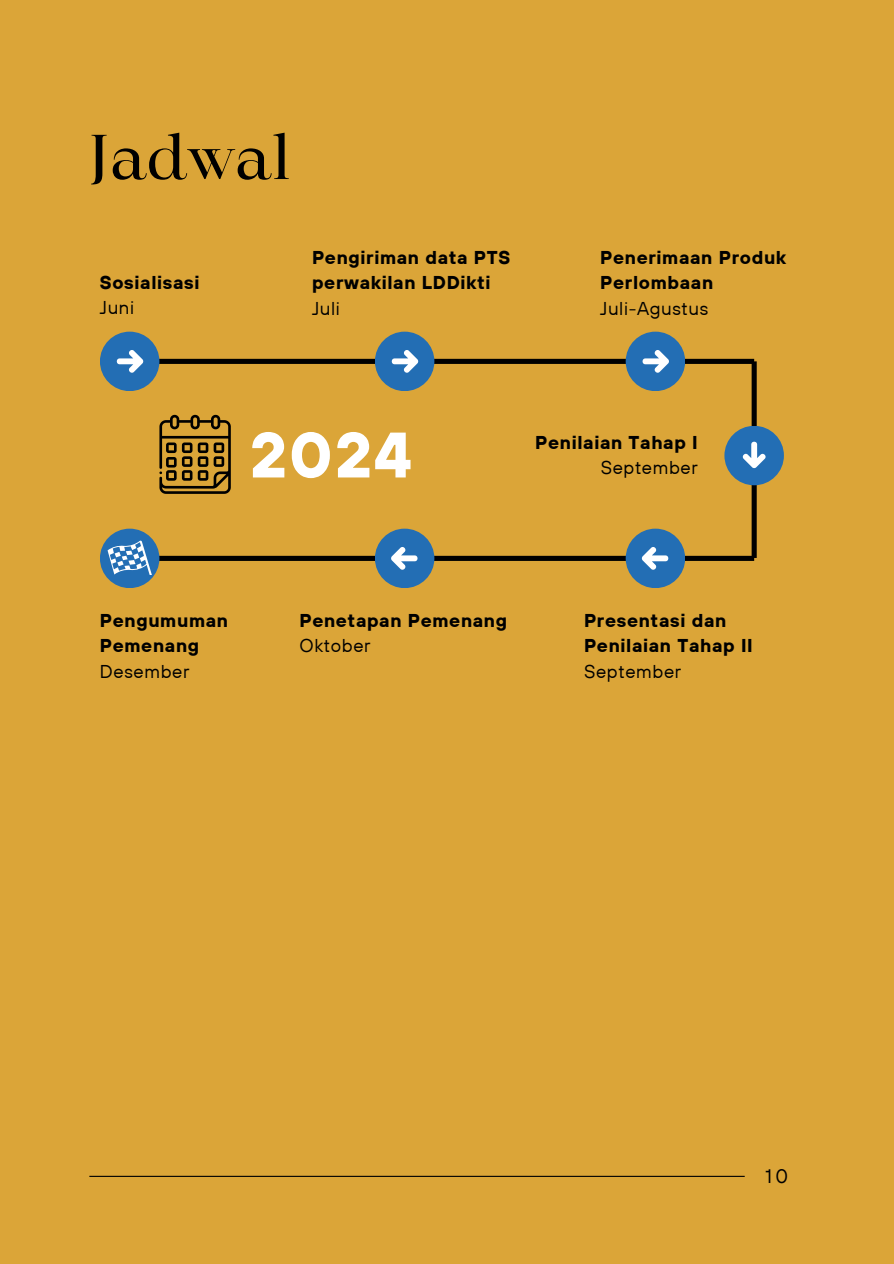
<style>
.page{position:relative;width:894px;height:1264px;background:#fff}
.page>*{position:absolute;margin:0;border:0;box-sizing:border-box;transform-origin:0 0}
.t1{font:700 64.05px "TT Hoves";color:#fff}
.t2{font:60.6px "Maharlika";color:#000}
.t3{font:19.5px "TT Hoves";color:#000}
.t4{font:700 18.6px/25.5px "TT Hoves";letter-spacing:.035em;color:#000}
.t5{font:18.6px "TT Hoves";letter-spacing:.035em;color:#000}
</style>
<div class="page">
<div style="left:0;top:0;width:893px;height:1263px;background:#dba538"></div>
<hr style="left:89px;top:1175px;width:655px;height:1px;background:#000">
<div style="left:130px;top:359px;width:624px;height:5px;background:#000"></div>
<div style="left:751px;top:361px;width:5px;height:197px;background:#000"></div>
<div style="left:130px;top:556px;width:624px;height:5px;background:#000"></div>
<div style="left:100px;top:331px;width:59px;height:60px;background:#236eb4;border-radius:50%"></div>
<div style="left:625px;top:331px;width:60px;height:60px;background:#236eb4;border-radius:50%"></div>
<div style="left:724px;top:426px;width:59px;height:59px;background:#236eb4;border-radius:50%"></div>
<div style="left:625px;top:528px;width:60px;height:60px;background:#236eb4;border-radius:50%"></div>
<div style="left:375px;top:528px;width:59px;height:60px;background:#236eb4;border-radius:50%"></div>
<div style="left:100px;top:528px;width:59px;height:60px;background:#236eb4;border-radius:50%"></div>
<div style="left:375px;top:331px;width:59px;height:60px;background:#236eb4;border-radius:50%"></div>
<svg style="left:159px;top:415px;width:72px;height:79px"></svg>
<svg style="left:116px;top:350px;width:27px;height:23px"></svg>
<svg style="left:391px;top:350px;width:27px;height:23px"></svg>
<svg style="left:391px;top:547px;width:27px;height:23px"></svg>
<svg style="left:642px;top:350px;width:27px;height:23px"></svg>
<svg style="left:742px;top:441px;width:24px;height:27px"></svg>
<svg style="left:641px;top:547px;width:28px;height:23px"></svg>
<svg style="left:107px;top:540px;width:45px;height:35px"></svg>
<p class="t2" style="left:89px;top:133px;width:201px">Jadwal</p>
<p class="t4" style="left:100px;top:269px;width:101px">Sosialisasi</p>
<p class="t5" style="left:100px;top:296px;width:36px">Juni</p>
<p class="t4" style="left:312px;top:244px;width:200px">Pengiriman data PTS perwakilan LDDikti</p>
<p class="t5" style="left:312px;top:296px;width:29px">Juli</p>
<p class="t4" style="left:600px;top:244px;width:187px">Penerimaan Produk<br>Perlombaan</p>
<p class="t5" style="left:600px;top:296px;width:109px">Juli-Agustus</p>
<p class="t1" style="left:249px;top:413px;width:164px">2024</p>
<h1 class="t4" style="left:535px;top:429px;width:164px">Penilaian Tahap I</h1>
<p class="t5" style="left:600px;top:456px;width:99px">September</p>
<p class="t4" style="left:100px;top:607px;width:130px">Pengumuman<br>Pemenang</p>
<p class="t5" style="left:100px;top:659px;width:91px">Desember</p>
<p class="t4" style="left:299px;top:607px;width:209px">Penetapan Pemenang</p>
<p class="t5" style="left:299px;top:633px;width:73px">Oktober</p>
<p class="t4" style="left:584px;top:607px;width:170px">Presentasi dan<br>Penilaian Tahap II</p>
<p class="t5" style="left:584px;top:659px;width:99px">September</p>
<h2 class="t3" style="left:765px;top:1163px;width:24px">10</h2>
</div>
